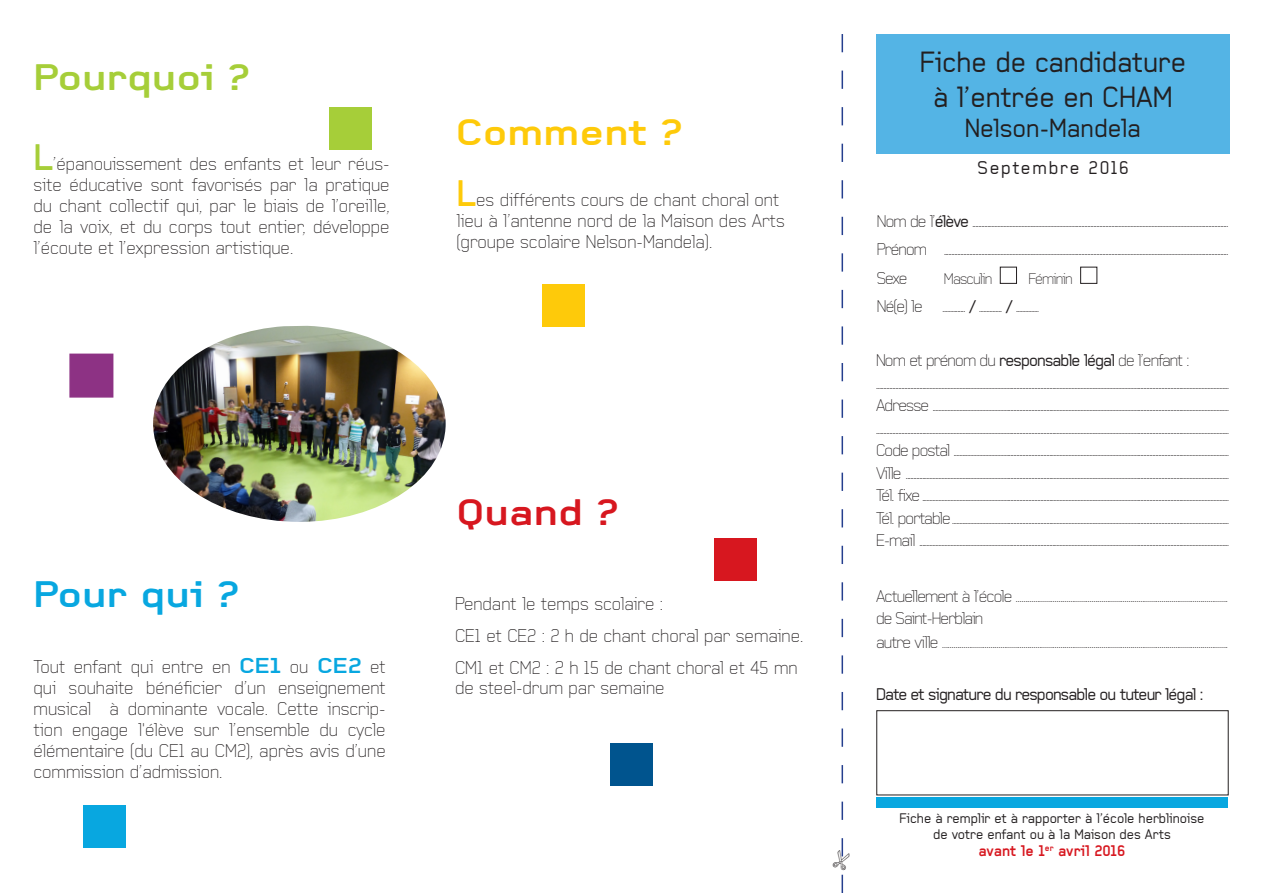
<style>
.page{position:relative;width:1263px;height:893px;background:#fff}
.page>*{position:absolute;margin:0;border:0;box-sizing:border-box;transform-origin:0 0}
.t1{font:700 36px "Baksheesh";color:#a6ce39;scale:1.24 1}
.t2{font:700 36px "Baksheesh";color:#feca0a;scale:1.24 1}
.t3{font:700 36px "Baksheesh";color:#08a7e0;scale:1.24 1}
.t4{font:700 36px "Baksheesh";color:#d7171f;scale:1.24 1}
.t5{font:28.5px/34.2px "Baksheesh";color:#231f20;text-align:center}
.t6{font:25.5px "Baksheesh";color:#231f20}
.t7{font:100 18px/21px "Baksheesh";color:#231f20}
.t8{font:18px "Baksheesh";letter-spacing:.1em;color:#231f20}
.t9{font:100 16.5px "Baksheesh";letter-spacing:-.05em;color:#231f20}
.t10{font:16.5px "Baksheesh";letter-spacing:-.05em;color:#231f20}
.t11{font:700 15px "Baksheesh";letter-spacing:-.01em;color:#d7171f}
.t12{font:100 15px "Baksheesh";letter-spacing:-.05em;color:#231f20}
.t13{font:13.5px/16.2px "Baksheesh";color:#231f20;text-align:center}
.t14{font:9px "Baksheesh";color:#231f20}
.s1{font-weight:700;font-size:36px;color:#a6ce39}
.s2{font-weight:700;font-size:36px;color:#feca0a}
.s3{font-weight:700;font-size:21px;color:#08a7e0}
.s4{font-weight:100;font-size:16.5px}
.s5{font-size:16.5px}
.s6{font-weight:400}
</style>
<div class="page">
<div style="left:876px;top:34px;width:354px;height:119px;background:#54b4e5"></div>
<div style="left:1000px;top:267px;width:17px;height:17px;border:1px solid #231f20"></div>
<div style="left:1080px;top:267px;width:17px;height:17px;border:1px solid #231f20"></div>
<div style="left:876px;top:710px;width:352px;height:85px;border:1px solid #231f20"></div>
<div style="left:542px;top:284px;width:43px;height:42px;background:#feca0a"></div>
<div style="left:714px;top:539px;width:43px;height:42px;background:#d7171f"></div>
<div style="left:329px;top:107px;width:43px;height:42px;background:#a6ce39"></div>
<div style="left:83px;top:805px;width:42px;height:42px;background:#08a7e0"></div>
<div style="left:876px;top:798px;width:352px;height:10px;background:#08a7e0"></div>
<img style="left:153px;top:326px;width:293px;height:196px">
<div style="left:69px;top:354px;width:44px;height:44px;background:#8d3284;border:2px solid #8d3284"></div>
<div style="left:610px;top:743px;width:42px;height:43px;background:#00548e"></div>
<svg style="left:841px;top:34px;width:3px;height:859px"></svg>
<p class="t1" style="left:33px;top:57px;width:176px">Pourquoi ?</p>
<p class="t7" style="left:33px;top:153px;width:358px;text-align:justify"><span class="s1">L</span>’épanouissement des enfants et leur réus&shy;site éducative sont favorisés par la pratique du chant collectif qui, par le biais de l’oreille, de la voix, et du corps tout entier, développe l’écoute et l’expression artistique.</p>
<p class="t2" style="left:456px;top:111px;width:185px">Comment ?</p>
<p class="t7" style="left:456px;top:190px;width:330px"><span class="s2">L</span>es différents cours de chant choral ont lieu à l’antenne nord de la Maison des Arts (groupe scolaire Nelson-Mandela).</p>
<p class="t3" style="left:33px;top:573px;width:167px">Pour qui ?</p>
<p class="t7" style="left:33px;top:656px;width:354px;text-align:justify">Tout enfant qui entre en <span class="s3">CE1</span> ou <span class="s3">CE2</span> et qui souhaite bénéficier d’un enseignement musical à dominante vocale. Cette inscrip&shy;tion engage l'élève sur l’ensemble du cycle élémentaire (du CE1 au CM2), après avis d’une commission d’admission.</p>
<p class="t4" style="left:456px;top:491px;width:132px">Quand ?</p>
<p class="t7" style="left:455px;top:593px;width:210px">Pendant le temps scolaire :</p>
<p class="t7" style="left:455px;top:625px;width:350px">CE1 et CE2 : 2 h de chant choral par semaine.</p>
<p class="t7" style="left:455px;top:658px;width:344px;line-height:19.5px">CM1 et CM2 : 2 h 15 de chant choral et 45 mn de steel-drum par semaine</p>
<p class="t5" style="left:920px;top:45px;width:268px">Fiche de candidature à l’entrée en CHAM</p>
<p class="t6" style="left:965px;top:114px;width:178px">Nelson-Mandela</p>
<p class="t8" style="left:977px;top:157px;width:153px">Septembre 2016</p>
<p class="t14" style="left:877px;top:218px;width:353px"><span class="s4">Nom de l’</span><span class="s5">élève</span> ...........................................................................................................................................................................</p>
<p class="t14" style="left:877px;top:247px;width:353px"><span class="s4">Prénom</span> ..............................................................................................................................................................................................</p>
<p class="t9" style="left:877px;top:269px;width:32px">Sexe</p>
<p class="t12" style="left:944px;top:270px;width:50px">Masculin</p>
<p class="t12" style="left:1028px;top:270px;width:46px">Féminin</p>
<p class="t14" style="left:877px;top:304px;width:164px"><span class="s4">Né(e) le</span> ............... <span class="s5">/</span> ............... <span class="s5">/</span> ...............</p>
<p class="t9" style="left:876px;top:351px;width:315px">Nom et prénom du <span class="s6">responsable légal</span> de l’enfant :</p>
<p class="t14" style="left:876px;top:381px;width:355px">............................................................................................................................................................................................................................................</p>
<p class="t14" style="left:876px;top:403px;width:355px"><span class="s4">Adresse</span> ......................................................................................................................................................................................................</p>
<p class="t14" style="left:876px;top:426px;width:355px">............................................................................................................................................................................................................................................</p>
<p class="t14" style="left:876px;top:448px;width:355px"><span class="s4">Code postal</span> ........................................................................................................................................................................................</p>
<p class="t14" style="left:876px;top:471px;width:355px"><span class="s4">Ville</span> ........................................................................................................................................................................................................................</p>
<p class="t14" style="left:876px;top:493px;width:355px"><span class="s4">Tél. fixe</span> .............................................................................................................................................................................................................</p>
<p class="t14" style="left:876px;top:516px;width:355px"><span class="s4">Tél. portable</span> .........................................................................................................................................................................................</p>
<p class="t14" style="left:876px;top:538px;width:355px"><span class="s4">E-mail</span> ...............................................................................................................................................................................................................</p>
<p class="t14" style="left:876px;top:594px;width:353px"><span class="s4">Actuellement à l’école</span> .............................................................................................................</p>
<p class="t9" style="left:876px;top:609px;width:109px">de Saint-Herblain</p>
<p class="t14" style="left:876px;top:639px;width:353px"><span class="s4">autre ville</span> ...................................................................................................................................................</p>
<p class="t10" style="left:876px;top:685px;width:329px">Date et signature du responsable ou tuteur légal :</p>
<p class="t13" style="left:899px;top:810px;width:306px">Fiche à remplir et à rapporter à l’école herblinoise de votre enfant ou à la Maison des Arts</p>
<p class="t11" style="left:978px;top:841px;width:148px">avant le 1<sup>er</sup> avril 2016</p>
</div>
